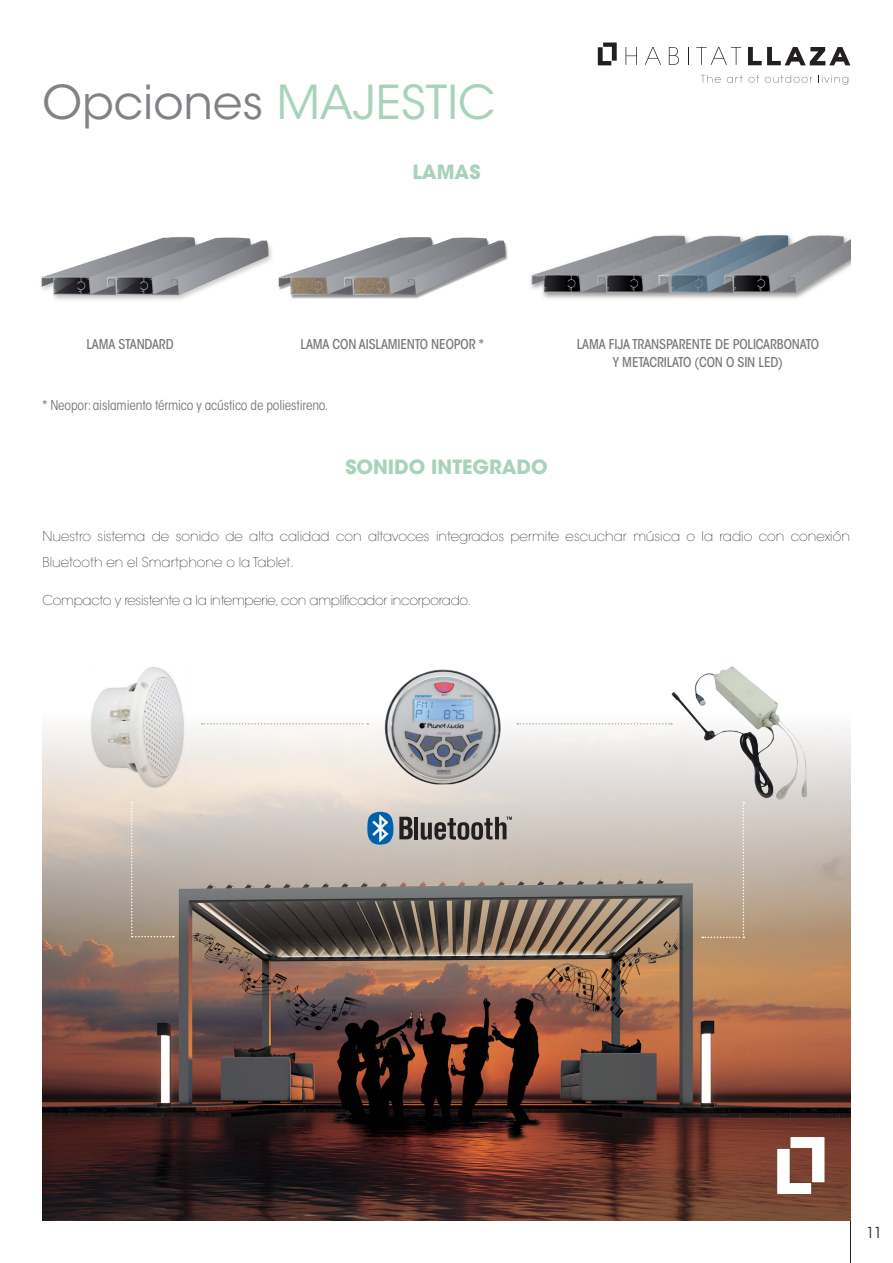
<style>
.page{position:relative;width:893px;height:1263px;background:#fff}
.page>*{position:absolute;margin:0;border:0;box-sizing:border-box;transform-origin:0 0}
.t1{font:46.5px "ITC Avant Garde Std";color:#808285}
.t2{font:700 19.5px "ITC Avant Garde Std";color:#a8d3ba}
.t3{font:condensed 15px "ITC Avant Garde Std";color:#231f20}
.t4{font:200 13.5px/25.5px "ITC Avant Garde Std";color:#231f20}
.t5{font:500 condensed 13.5px/18px "ITC Avant Garde Std";letter-spacing:-.01em;color:#76787b;text-align:center}
.t6{font:200 13.5px "ITC Avant Garde Std";letter-spacing:-.02em;color:#231f20}
.t7{font:condensed 13.5px "ITC Avant Garde Std";letter-spacing:-.01em;color:#76787b}
.s1{color:#a8d3ba}
</style>
<div class="page">
<svg style="left:598px;top:43px;width:19px;height:22px"></svg>
<svg style="left:626px;top:47px;width:11px;height:18px"></svg>
<svg style="left:645px;top:47px;width:16px;height:18px"></svg>
<svg style="left:669px;top:47px;width:10px;height:18px"></svg>
<svg style="left:688px;top:47px;width:1px;height:18px"></svg>
<svg style="left:696px;top:47px;width:45px;height:18px"></svg>
<svg style="left:748px;top:47px;width:102px;height:18px"></svg>
<svg style="left:701px;top:75px;width:20px;height:8px"></svg>
<svg style="left:727px;top:75px;width:16px;height:8px"></svg>
<svg style="left:749px;top:75px;width:10px;height:8px"></svg>
<svg style="left:765px;top:75px;width:47px;height:8px"></svg>
<svg style="left:821px;top:75px;width:27px;height:10px"></svg>
<hr style="left:850px;top:1220px;width:1px;height:43px;background:#231f20">
<img style="left:43px;top:723px;width:808px;height:497px">
<img style="left:90px;top:667px;width:94px;height:121px">
<img style="left:381px;top:669px;width:122px;height:118px">
<img style="left:671px;top:666px;width:137px;height:134px">
<img style="left:41px;top:237px;width:219px;height:63px">
<img style="left:260px;top:237px;width:248px;height:62px">
<img style="left:530px;top:235px;width:320px;height:64px">
<svg style="left:777px;top:1137px;width:47px;height:57px"></svg>
<svg style="left:202px;top:723px;width:166px;height:1px"></svg>
<svg style="left:517px;top:723px;width:155px;height:1px"></svg>
<svg style="left:702px;top:802px;width:42px;height:136px;background:#c4b6a7"></svg>
<svg style="left:131px;top:802px;width:43px;height:135px;background:#bfb3a9"></svg>
<hr style="left:414px;top:817px;width:4px;height:22px;background:#231f20">
<svg style="left:421px;top:817px;width:91px;height:23px;background:#847e7b"></svg>
<svg style="left:367px;top:812px;width:46px;height:32px"></svg>
<h1 class="t1" style="left:43px;top:74px;width:454px">Opciones <span class="s1">MAJESTIC</span></h1>
<h2 class="t2" style="left:412px;top:159px;width:70px">LAMAS</h2>
<p class="t5" style="left:86px;top:335px;width:89px">LAMA STANDARD</p>
<p class="t5" style="left:301px;top:335px;width:185px">LAMA CON AISLAMIENTO NEOPOR *</p>
<p class="t5" style="left:577px;top:335px;width:244px">LAMA FIJA TRANSPARENTE DE POLICARBONATO<br>Y METACRILATO (CON O SIN LED)</p>
<p class="t7" style="left:43px;top:397px;width:287px">* Neopor: aislamiento térmico y acústico de poliestireno.</p>
<h2 class="t2" style="left:345px;top:454px;width:204px">SONIDO INTEGRADO</h2>
<p class="t4" style="left:43px;top:524px;width:809px">Nuestro sistema de sonido de alta calidad con altavoces integrados permite escuchar música o la radio con conexión<br>Bluetooth en el Smartphone o la Tablet.</p>
<p class="t6" style="left:43px;top:592px;width:430px">Compacto y resistente a la intemperie, con amplificador incorporado.</p>
<p class="t3" style="left:866px;top:1224px;width:17px">11</p>
</div>
